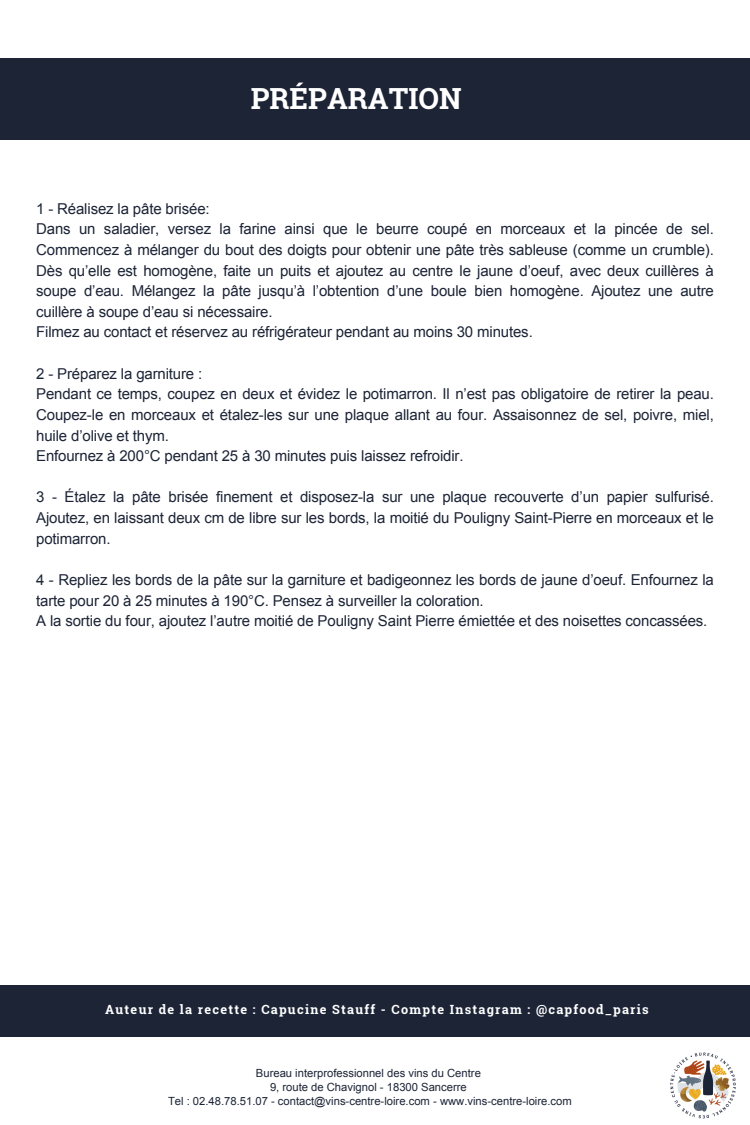
<style>
.page{position:relative;width:750px;height:1125px;background:#fff}
.page>*{position:absolute;margin:0;border:0;box-sizing:border-box;transform-origin:0 0}
.t1{font:700 29.12px "Roboto Slab";color:#fff}
.t2{font:15px/20.6px "Arial";letter-spacing:-.01em;color:#1c2436;text-align:justify}
.t3{font:700 12.62px "Roboto Slab";letter-spacing:.1em;color:#fff}
.t4{font:11.25px "Arial";color:#1c2436}
</style>
<div class="page">
<div style="left:0;top:58px;width:750px;height:82px;background:#1c2436"></div>
<img style="left:670px;top:1052px;width:66px;height:67px">
<div style="left:0;top:985px;width:750px;height:51px;background:#1c2436"></div>
<p class="t1" style="left:251px;top:79px;width:212px">PRÉPARATION</p>
<p class="t2" style="left:36px;top:198px;width:175px">1 - Réalisez la pâte brisée:</p>
<p class="t2" style="left:36px;top:219px;width:679px">Dans un saladier, versez la farine ainsi que le beurre coupé en morceaux et la pincée de sel.<br>Commencez à mélanger du bout des doigts pour obtenir une pâte très sableuse (comme un crumble).<br>Dès qu’elle est homogène, faite un puits et ajoutez au centre le jaune d’oeuf, avec deux cuillères à soupe d’eau. Mélangez la pâte jusqu’à l’obtention d’une boule bien homogène. Ajoutez une autre cuillère à soupe d’eau si nécessaire.</p>
<p class="t2" style="left:36px;top:322px;width:498px">Filmez au contact et réservez au réfrigérateur pendant au moins 30 minutes.</p>
<p class="t2" style="left:36px;top:363px;width:168px">2 - Préparez la garniture :</p>
<p class="t2" style="left:36px;top:384px;width:679px">Pendant ce temps, coupez en deux et évidez le potimarron. Il n’est pas obligatoire de retirer la peau.<br>Coupez-le en morceaux et étalez-les sur une plaque allant au four. Assaisonnez de sel, poivre, miel, huile d’olive et thym.</p>
<p class="t2" style="left:36px;top:446px;width:429px">Enfournez à 200°C pendant 25 à 30 minutes puis laissez refroidir.</p>
<p class="t2" style="left:36px;top:487px;width:679px">3 - Étalez la pâte brisée finement et disposez-la sur une plaque recouverte d’un papier sulfurisé.<br>Ajoutez, en laissant deux cm de libre sur les bords, la moitié du Pouligny Saint-Pierre en morceaux et le potimarron.</p>
<p class="t2" style="left:36px;top:569px;width:679px">4 - Repliez les bords de la pâte sur la garniture et badigeonnez les bords de jaune d’oeuf. Enfournez la tarte pour 20 à 25 minutes à 190°C. Pensez à surveiller la coloration.</p>
<p class="t2" style="left:36px;top:611px;width:673px">A la sortie du four, ajoutez l’autre moitié de Pouligny Saint Pierre émiettée et des noisettes concassées.</p>
<p class="t3" style="left:105px;top:1001px;width:545px">Auteur de la recette : Capucine Stauff - Compte Instagram : @capfood_paris</p>
<p class="t4" style="left:256px;top:1066px;width:226px">Bureau interprofessionnel des vins du Centre</p>
<p class="t4" style="left:270px;top:1080px;width:198px">9, route de Chavignol - 18300 Sancerre</p>
<p class="t4" style="left:168px;top:1094px;width:405px">Tel : 02.48.78.51.07 - contact@vins-centre-loire.com - www.vins-centre-loire.com</p>
</div>
